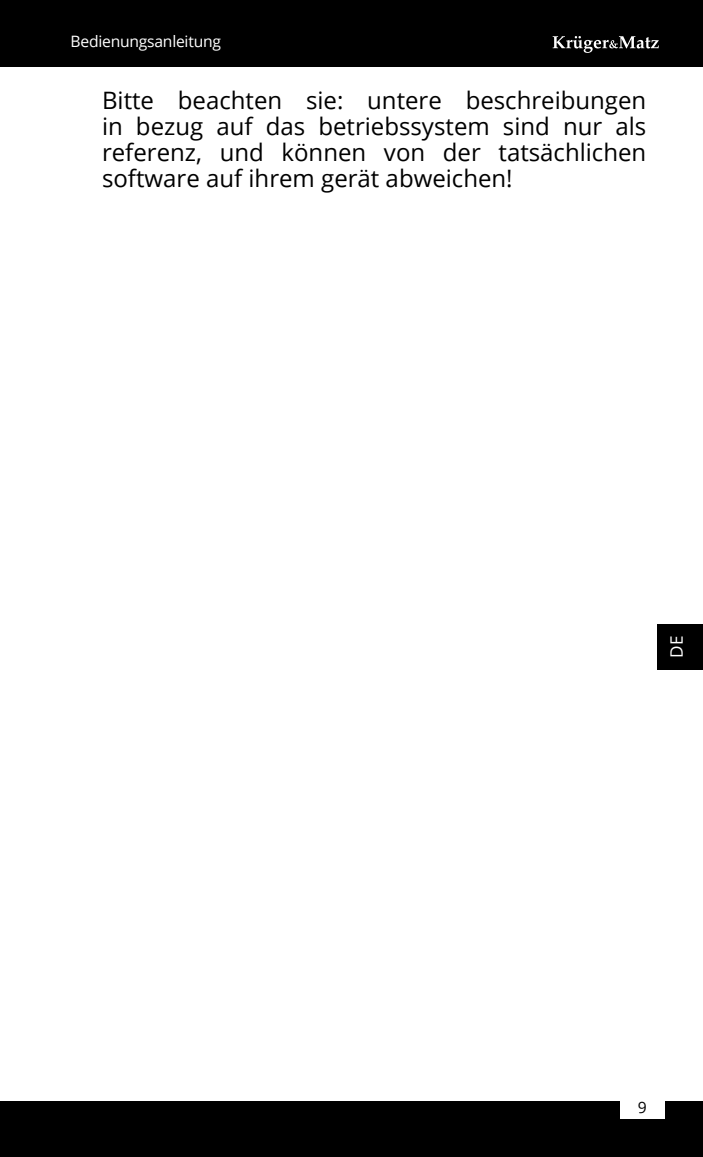
<style>
.page{position:relative;width:703px;height:1157px;background:#fff}
.page>*{position:absolute;margin:0;border:0;box-sizing:border-box;transform-origin:0 0}
.t1{font:24px/26px "Open Sans";color:#000;text-align:justify}
.t2{font:17.2px "Open Sans";color:#fff}
.t3{font:15.6px "Open Sans";letter-spacing:-.015em;color:#fff}
.t4{font:15.6px "Open Sans";color:#000}
</style>
<div class="page">
<div style="left:0;top:1101px;width:703px;height:56px;background:#000"></div>
<div style="left:0;top:0;width:703px;height:67px;background:#000"></div>
<svg style="left:553px;top:36px;width:106px;height:17px"></svg>
<div style="left:620px;top:1095px;width:44px;height:24px;background:#fff"></div>
<div style="left:657px;top:624px;width:46px;height:46px;background:#000"></div>
<p class="t3" style="left:71px;top:30px;width:152px">Bedienungsanleitung</p>
<p class="t1" style="left:102px;top:87px;width:546px">Bitte beachten sie: untere beschreibungen in bezug auf das betriebssystem sind nur als referenz, und können von der tatsächlichen software auf ihrem gerät abweichen!</p>
<p class="t2" style="left:665px;top:657px;width:23px;rotate:-90deg">DE</p>
<p class="t4" style="left:638px;top:1096px;width:10px">9</p>
</div>
